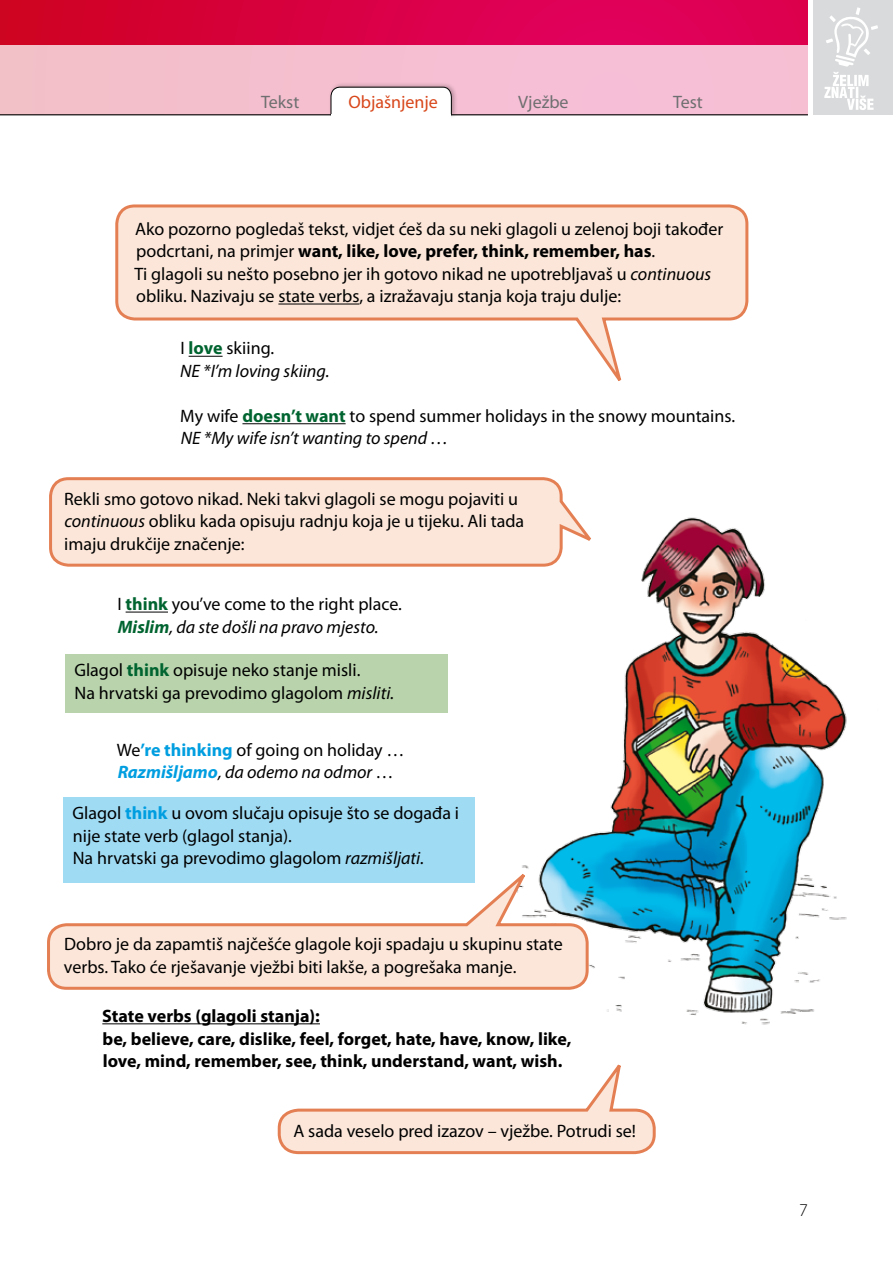
<style>
.page{position:relative;width:893px;height:1263px;background:#fff}
.page>*{position:absolute;margin:0;border:0;box-sizing:border-box;transform-origin:0 0}
.t1{font:18px/22.5px "Myriad Pro";color:#000}
.t2{font:700 18px/22.5px "Myriad Pro";color:#000}
.t3{font:italic 18px/22.5px "Myriad Pro";color:#000}
.t4{font:18px "Myriad Pro";color:#6e6f70}
.t5{font:18px "Myriad Pro";color:#d8471b}
.t6{font:300 18px "Myriad Pro";color:#000}
.s1{font-weight:700}
.s2{font-style:italic}
.s3{font-style:normal}
.s4{font-weight:700;font-style:normal;color:#006430}
.s5{font-weight:700;color:#006430}
.s6{font-weight:700;font-style:italic;color:#006430}
.s7{font-weight:700;color:#009ee0}
.s8{font-weight:700;font-style:italic;color:#009ee0}
</style>
<div class="page">
<svg style="left:0;top:0;width:808px;height:45px;background:#d90044"></svg>
<div style="left:0;top:45px;width:810px;height:70px;background:#f6bfd2"></div>
<div style="left:813px;top:0;width:80px;height:115px;background:#d9dadb"></div>
<hr style="left:0;top:114px;width:808px;height:1px;background:#000">
<div style="left:328px;top:82px;width:130px;height:37px;background:#000;opacity:.28"></div>
<svg style="left:330px;top:86px;width:122px;height:30px;background:#f0eeef"></svg>
<div style="left:331px;top:114px;width:120px;height:6px;background:#fff"></div>
<svg style="left:824px;top:7px;width:54px;height:103px"></svg>
<img style="left:545px;top:517px;width:302px;height:508px">
<svg style="left:47px;top:862px;width:543px;height:129px"></svg>
<svg style="left:49px;top:477px;width:550px;height:91px;background:#f9e0d2"></svg>
<svg style="left:115px;top:204px;width:634px;height:177px"></svg>
<svg style="left:277px;top:1064px;width:379px;height:91px"></svg>
<hr style="left:189px;top:356px;width:34px;height:1px;background:#000">
<hr style="left:242px;top:423px;width:104px;height:1px;background:#000">
<hr style="left:278px;top:304px;width:81px;height:1px;background:#000">
<hr style="left:126px;top:612px;width:42px;height:1px;background:#000">
<hr style="left:102px;top:1023px;width:218px;height:1px;background:#000">
<div style="left:64px;top:797px;width:411px;height:85px;background:#a0dbf4"></div>
<div style="left:66px;top:654px;width:382px;height:59px;background:#b9d4ac"></div>
<p class="t4" style="left:261px;top:91px;width:40px">Tekst</p>
<p class="t5" style="left:348px;top:91px;width:91px">Objašnjenje</p>
<p class="t4" style="left:518px;top:91px;width:52px">Vježbe</p>
<p class="t4" style="left:673px;top:91px;width:31px">Test</p>
<p class="t1" style="left:134px;top:217px;width:590px">Ako pozorno pogledaš tekst, vidjet ćeš da su neki glagoli u zelenoj boji također podcrtani, na primjer <span class="s1">want, like, love, prefer, think, remember, has</span>.<br>Ti glagoli su nešto posebno jer ih gotovo nikad ne upotrebljavaš u <span class="s2">continuous </span>obliku. Nazivaju se state verbs, a izražavaju stanja koja traju dulje:</p>
<p class="t3" style="left:180px;top:337px;width:151px"><span class="s3">I</span> <span class="s4">love</span> <span class="s3">skiing.<br></span>NE *I’m loving skiing.</p>
<p class="t1" style="left:180px;top:404px;width:555px">My wife <span class="s5">doesn’t want</span> to spend summer holidays in the snowy mountains.<br><span class="s2">NE *My wife isn’t wanting to spend …</span></p>
<p class="t1" style="left:64px;top:487px;width:462px">Rekli smo gotovo nikad. Neki takvi glagoli se mogu pojaviti u <span class="s2">continuous</span> obliku kada opisuju radnju koja je u tijeku. Ali tada imaju drukčije značenje:</p>
<p class="t1" style="left:117px;top:593px;width:284px">I <span class="s5">think</span> you’ve come to the right place.<br><span class="s6">Mislim</span><span class="s2">, da ste došli na pravo mjesto.</span></p>
<p class="t1" style="left:74px;top:659px;width:321px">Glagol <span class="s5">think</span> opisuje neko stanje misli.<br>Na hrvatski ga prevodimo glagolom <span class="s2">misliti.</span></p>
<p class="t1" style="left:117px;top:738px;width:289px">We<span class="s7">’re thinking</span> of going on holiday …<br><span class="s8">Razmišljamo</span><span class="s2">, da odemo na odmor</span> …</p>
<p class="t1" style="left:73px;top:801px;width:388px">Glagol <span class="s7">think</span> u ovom slučaju opisuje što se događa i nije state verb (glagol stanja).<br>Na hrvatski ga prevodimo glagolom <span class="s2">razmišljati.</span></p>
<p class="t1" style="left:64px;top:932px;width:500px">Dobro je da zapamtiš najčešće glagole koji spadaju u skupinu state verbs. Tako će rješavanje vježbi biti lakše, a pogrešaka manje.</p>
<p class="t2" style="left:102px;top:1004px;width:470px">State verbs (glagoli stanja):<br>be, believe, care, dislike, feel, forget, hate, have, know, like, love, mind, remember, see, think, understand, want, wish.</p>
<p class="t1" style="left:293px;top:1119px;width:344px">A sada veselo pred izazov – vježbe. Potrudi se!</p>
<p class="t6" style="left:799px;top:1200px;width:10px">7</p>
</div>
